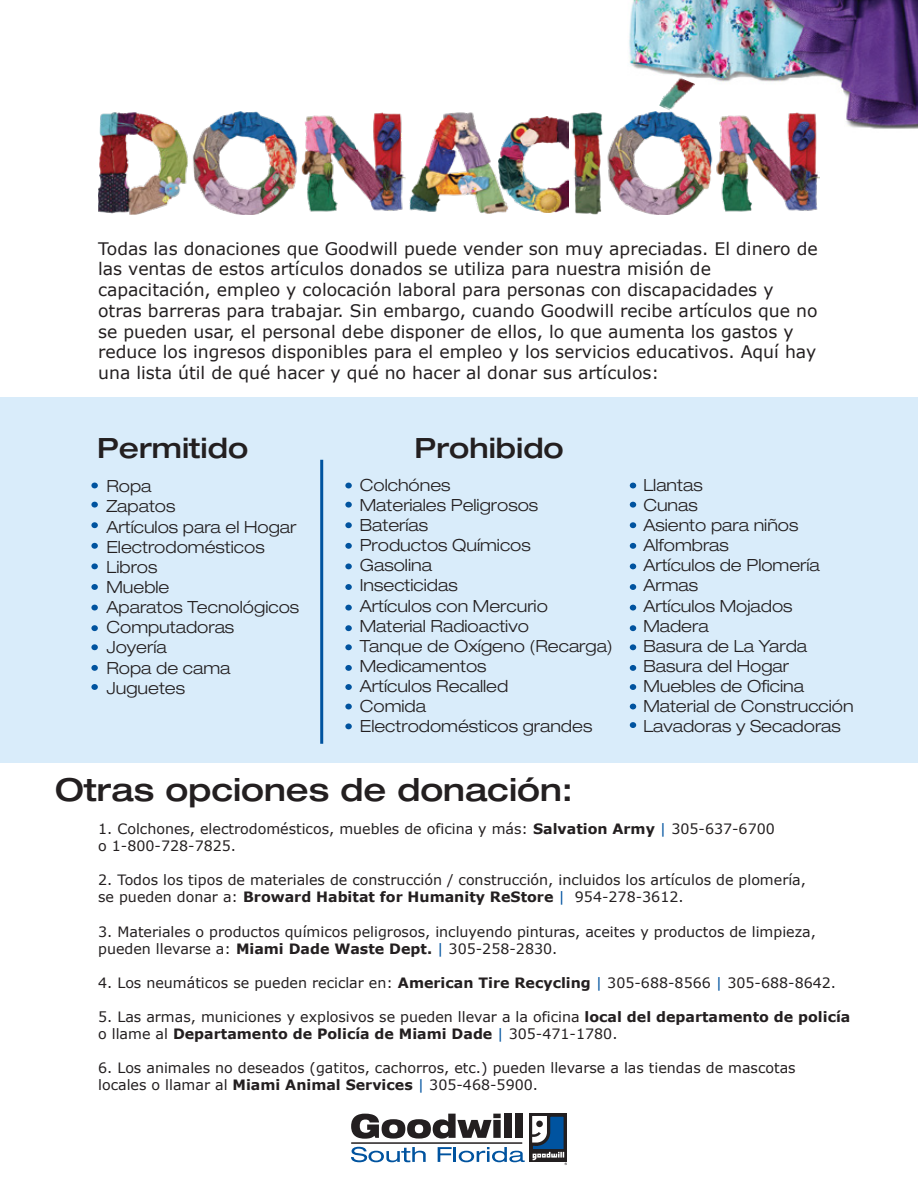
<style>
.page{position:relative;width:918px;height:1188px;background:#fff}
.page>*{position:absolute;margin:0;border:0;box-sizing:border-box;transform-origin:0 0}
.t1{font:500 expanded 31.65px "Helvetica Neue";color:#231f20}
.t2{font:500 expanded 27.9px "Helvetica Neue";color:#231f20}
.t3{font:17.25px/20.7px "Verdana";color:#231f20}
.t4{font:300 expanded 16.8px/20.1px "Helvetica Neue LT Std";color:#231f20}
.t5{font:14.25px/17.1px "Verdana";color:#231f20}
.s1{font-weight:700}
.s2{color:#00539f}
</style>
<div class="page">
<div style="left:0;top:397px;width:918px;height:366px;background:#d9ecfa"></div>
<img style="left:629px;top:0;width:289px;height:129px">
<svg style="left:91px;top:483px;width:7px;height:5px"></svg>
<div style="left:91px;top:502px;width:7px;height:6px;background:#00539f;border-radius:50%"></div>
<div style="left:91px;top:522px;width:7px;height:6px;background:#00539f;border-radius:50%"></div>
<div style="left:91px;top:543px;width:7px;height:6px;background:#00539f;border-radius:50%"></div>
<div style="left:91px;top:563px;width:7px;height:6px;background:#00539f;border-radius:50%"></div>
<div style="left:91px;top:584px;width:7px;height:6px;background:#00539f;border-radius:50%"></div>
<div style="left:91px;top:605px;width:7px;height:6px;background:#00539f;border-radius:50%"></div>
<div style="left:91px;top:625px;width:7px;height:6px;background:#00539f;border-radius:50%"></div>
<div style="left:91px;top:644px;width:7px;height:6px;background:#00539f;border-radius:50%"></div>
<div style="left:91px;top:665px;width:7px;height:6px;background:#00539f;border-radius:50%"></div>
<div style="left:91px;top:684px;width:7px;height:6px;background:#00539f;border-radius:50%"></div>
<svg style="left:345px;top:483px;width:7px;height:5px"></svg>
<div style="left:345px;top:502px;width:7px;height:6px;background:#00539f;border-radius:50%"></div>
<div style="left:345px;top:522px;width:7px;height:6px;background:#00539f;border-radius:50%"></div>
<div style="left:345px;top:543px;width:7px;height:6px;background:#00539f;border-radius:50%"></div>
<div style="left:345px;top:563px;width:7px;height:6px;background:#00539f;border-radius:50%"></div>
<div style="left:345px;top:584px;width:7px;height:6px;background:#00539f;border-radius:50%"></div>
<div style="left:345px;top:605px;width:7px;height:6px;background:#00539f;border-radius:50%"></div>
<div style="left:345px;top:625px;width:7px;height:6px;background:#00539f;border-radius:50%"></div>
<div style="left:345px;top:644px;width:7px;height:6px;background:#00539f;border-radius:50%"></div>
<div style="left:345px;top:665px;width:7px;height:6px;background:#00539f;border-radius:50%"></div>
<div style="left:345px;top:684px;width:7px;height:6px;background:#00539f;border-radius:50%"></div>
<svg style="left:345px;top:704px;width:7px;height:5px"></svg>
<div style="left:345px;top:723px;width:7px;height:6px;background:#00539f;border-radius:50%"></div>
<svg style="left:630px;top:483px;width:6px;height:5px"></svg>
<svg style="left:630px;top:502px;width:6px;height:6px"></svg>
<svg style="left:630px;top:522px;width:6px;height:6px"></svg>
<svg style="left:630px;top:543px;width:6px;height:6px"></svg>
<svg style="left:630px;top:563px;width:6px;height:6px"></svg>
<svg style="left:630px;top:584px;width:6px;height:6px"></svg>
<svg style="left:630px;top:605px;width:6px;height:6px"></svg>
<svg style="left:630px;top:625px;width:6px;height:6px"></svg>
<svg style="left:630px;top:644px;width:6px;height:6px"></svg>
<svg style="left:630px;top:665px;width:6px;height:6px"></svg>
<svg style="left:630px;top:684px;width:6px;height:6px"></svg>
<svg style="left:630px;top:704px;width:6px;height:5px"></svg>
<svg style="left:630px;top:722px;width:6px;height:6px"></svg>
<img style="left:98px;top:111px;width:722px;height:103px">
<svg style="left:351px;top:1114px;width:150px;height:25px"></svg>
<div style="left:504px;top:1114px;width:8px;height:24px;background:#231f20"></div>
<div style="left:515px;top:1114px;width:7px;height:24px;background:#231f20"></div>
<div style="left:530px;top:1113px;width:37px;height:49px;background:#231f20"></div>
<svg style="left:532px;top:1116px;width:35px;height:49px"></svg>
<svg style="left:351px;top:1147px;width:75px;height:15px"></svg>
<svg style="left:438px;top:1147px;width:87px;height:15px"></svg>
<hr style="left:351px;top:1142px;width:171px;height:2px;background:#231f20">
<div style="left:493px;top:107px;width:75px;height:37px;background:#fff"></div>
<div style="left:513px;top:137px;width:42px;height:82px;background:#fff"></div>
<img style="left:499px;top:116px;width:69px;height:96px">
<img style="left:659px;top:74px;width:36px;height:41px">
<hr style="left:320px;top:460px;width:3px;height:284px;background:#00539f">
<p class="t3" style="left:98px;top:238px;width:721px">Todas las donaciones que Goodwill puede vender son muy apreciadas. El dinero de las ventas de estos artículos donados se utiliza para nuestra misión de capacitación, empleo y colocación laboral para personas con discapacidades y otras barreras para trabajar. Sin embargo, cuando Goodwill recibe artículos que no se pueden usar, el personal debe disponer de ellos, lo que aumenta los gastos y reduce los ingresos disponibles para el empleo y los servicios educativos. Aquí hay una lista útil de qué hacer y qué no hacer al donar sus artículos:</p>
<h2 class="t2" style="left:97px;top:431px;width:153px">Permitido</h2>
<p class="t4" style="left:106px;top:476px;width:194px">Ropa<br>Zapatos<br>Artículos para el Hogar<br>Electrodomésticos<br>Libros<br>Mueble<br>Aparatos Tecnológicos<br>Computadoras<br>Joyería<br>Ropa de cama<br>Juguetes</p>
<p class="t4" style="left:360px;top:475px;width:255px">Colchónes<br>Materiales Peligrosos<br>Baterías<br>Productos Químicos<br>Gasolina<br>Insecticidas<br>Artículos con Mercurio<br>Material Radioactivo<br>Tanque de Oxígeno (Recarga)<br>Medicamentos<br>Artículos Recalled<br>Comida<br>Electrodomésticos grandes</p>
<h2 class="t2" style="left:415px;top:431px;width:151px">Prohibido</h2>
<h1 class="t1" style="left:55px;top:770px;width:519px">Otras opciones de donación:</h1>
<p class="t4" style="left:643px;top:475px;width:212px">Llantas<br>Cunas<br>Asiento para niños<br>Alfombras<br>Artículos de Plomería<br>Armas<br>Artículos Mojados<br>Madera<br>Basura de La Yarda<br>Basura del Hogar<br>Muebles de Oficina<br>Material de Construcción<br>Lavadoras y Secadoras</p>
<p class="t5" style="left:98px;top:820px;width:678px">1. Colchones, electrodomésticos, muebles de oficina y más: <span class="s1">Salvation Army</span> <span class="s2">|</span> 305-637-6700 o 1-800-728-7825.</p>
<p class="t5" style="left:98px;top:872px;width:709px">2. Todos los tipos de materiales de construcción / construcción, incluidos los artículos de plomería, se pueden donar a: <span class="s1">Broward Habitat for Humanity ReStore</span> <span class="s2">|</span> 954-278-3612.</p>
<p class="t5" style="left:98px;top:923px;width:719px">3. Materiales o productos químicos peligrosos, incluyendo pinturas, aceites y productos de limpieza, pueden llevarse a: <span class="s1">Miami Dade Waste Dept.</span> <span class="s2">|</span> 305-258-2830.</p>
<p class="t5" style="left:98px;top:974px;width:739px">4. Los neumáticos se pueden reciclar en: <span class="s1">American Tire Recycling</span> <span class="s2">|</span> 305-688-8566 <span class="s2">|</span> 305-688-8642.</p>
<p class="t5" style="left:98px;top:1008px;width:754px">5. Las armas, municiones y explosivos se pueden llevar a la oficina <span class="s1">local del departamento de policía </span>o llame al <span class="s1">Departamento de Policía de Miami Dade</span> <span class="s2">|</span> 305-471-1780.</p>
<p class="t5" style="left:98px;top:1060px;width:699px">6. Los animales no deseados (gatitos, cachorros, etc.) pueden llevarse a las tiendas de mascotas locales o llamar al <span class="s1">Miami Animal Services</span> <span class="s2">|</span> 305-468-5900.</p>
</div>
